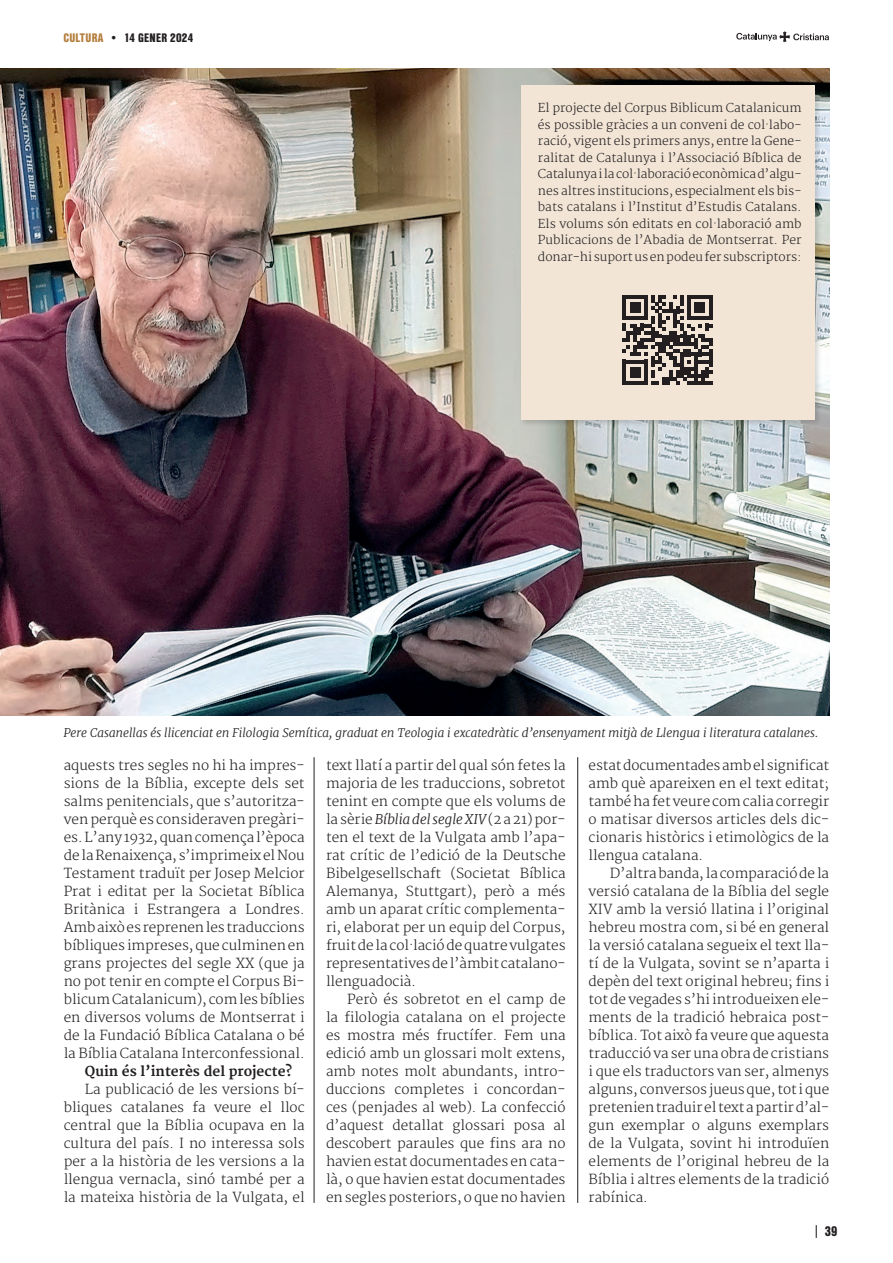
<style>
.page{position:relative;width:893px;height:1263px;background:#fff}
.page>*{position:absolute;margin:0;border:0;box-sizing:border-box;transform-origin:0 0}
.t1{font:300 13.5px/18px "Merriweather";color:#231f20;text-align:justify}
.t2{font:700 13.5px "Merriweather";color:#231f20}
.t3{font:900 13.5px "Nimbus San Con LOT";color:#231f20}
.t4{font:300 12px/16.5px "Merriweather";color:#231f20;text-align:justify}
.t5{font:italic 300 12px "Merriweather";color:#231f20}
.t6{font:900 12px "Nimbus San Con LOT";letter-spacing:.015em;color:#231f20}
.s1{color:#b37d3b}
.s2{font-style:italic}
</style>
<div class="page">
<img style="left:0;top:68px;width:829px;height:648px">
<hr style="left:314px;top:757px;width:1px;height:446px;background:#231f20">
<hr style="left:577px;top:757px;width:1px;height:446px;background:#231f20">
<div style="left:520px;top:84px;width:302px;height:344px;background:#231f20;opacity:.18"></div>
<div style="left:521px;top:85px;width:294px;height:335px;background:#f2e5d6"></div>
<svg style="left:623px;top:295px;width:89px;height:90px"></svg>
<svg style="left:816px;top:1225px;width:1px;height:13px"></svg>
<svg style="left:736px;top:31px;width:93px;height:11px"></svg>
<p class="t6" style="left:63px;top:28px;width:131px"><span class="s1">CULTURA</span> • 14 GENER 2024</p>
<p class="t4" style="left:538px;top:100px;width:265px">El projecte del Corpus Biblicum Catalanicum és possible gràcies a un conveni de col·labo&shy;ració, vigent els primers anys, entre la Gene&shy;ralitat de Catalunya i l’Associació Bíblica de Catalunya i la col·laboració econòmica d’algu&shy;nes altres institucions, especialment els bis&shy;bats catalans i l’Institut d’Estudis Catalans.<br>Els volums són editats en col·laboració amb Publicacions de l’Abadia de Montserrat. Per donar-hi suport us en podeu fer subscriptors:</p>
<p class="t5" style="left:63px;top:725px;width:756px">Pere Casanellas és llicenciat en Filologia Semítica, graduat en Teologia i excatedràtic d’ensenyament mitjà de Llengua i literatura catalanes.</p>
<p class="t1" style="left:64px;top:757px;width:242px">aquests tres segles no hi ha impres&shy;sions de la Bíblia, excepte dels set salms penitencials, que s’autoritza&shy;ven perquè es consideraven pregàri&shy;es. L’any 1932, quan comença l’època de la Renaixença, s’imprimeix el Nou Testament traduït per Josep Melcior Prat i editat per la Societat Bíblica Britànica i Estrangera a Londres.<br>Amb això es reprenen les traduccions bíbliques impreses, que culminen en grans projectes del segle XX (que ja no pot tenir en compte el Corpus Bi&shy;blicum Catalanicum), com les bíblies en diversos volums de Montserrat i de la Fundació Bíblica Catalana o bé la Bíblia Catalana Interconfessional.</p>
<p class="t2" style="left:85px;top:1063px;width:209px">Quin és l’interès del projecte?</p>
<p class="t1" style="left:64px;top:1080px;width:242px;text-indent:21px">La publicació de les versions bí&shy;bliques catalanes fa veure el lloc central que la Bíblia ocupava en la cultura del país. I no interessa sols per a la història de les versions a la llengua vernacla, sinó també per a la mateixa història de la Vulgata, el</p>
<p class="t1" style="left:326px;top:756px;width:241px">text llatí a partir del qual són fetes la majoria de les traduccions, sobretot tenint en compte que els volums de la sèrie <span class="s2">Bíblia del segle XIV</span> (2 a 21) por&shy;ten el text de la Vulgata amb l’apa&shy;rat crític de l’edició de la Deutsche Bibelgesellschaft (Societat Bíblica Alemanya, Stuttgart), però a més amb un aparat crític complementa&shy;ri, elaborat per un equip del Corpus, fruit de la col·lació de quatre vulgates representatives de l’àmbit catalano&shy;llenguadocià.</p>
<p class="t1" style="left:326px;top:991px;width:241px;text-indent:21px">Però és sobretot en el camp de la filologia catalana on el projecte es mostra més fructífer. Fem una edició amb un glossari molt extens, amb notes molt abundants, intro&shy;duccions completes i concordan&shy;ces (penjades al web). La confecció d’aquest detallat glossari posa al descobert paraules que fins ara no havien estat documentades en cata&shy;là, o que havien estat documentades en segles posteriors, o que no havien</p>
<p class="t1" style="left:589px;top:756px;width:242px">estat documentades amb el significat amb què apareixen en el text editat; també ha fet veure com calia corregir o matisar diversos articles dels dic&shy;cionaris històrics i etimològics de la llengua catalana.</p>
<p class="t1" style="left:589px;top:864px;width:242px;text-indent:21px">D’altra banda, la comparació de la versió catalana de la Bíblia del segle XIV amb la versió llatina i l’original hebreu mostra com, si bé en general la versió catalana segueix el text lla&shy;tí de la Vulgata, sovint se n’aparta i depèn del text original hebreu; fins i tot de vegades s’hi introdueixen ele&shy;ments de la tradició hebraica post&shy;bíblica. Tot això fa veure que aquesta traducció va ser una obra de cristians i que els traductors van ser, almenys alguns, conversos jueus que, tot i que pretenien traduir el text a partir d’al&shy;gun exemplar o alguns exemplars de la Vulgata, sovint hi introduïen elements de l’original hebreu de la Bíblia i altres elements de la tradició rabínica.</p>
<p class="t3" style="left:825px;top:1221px;width:14px">39</p>
</div>
